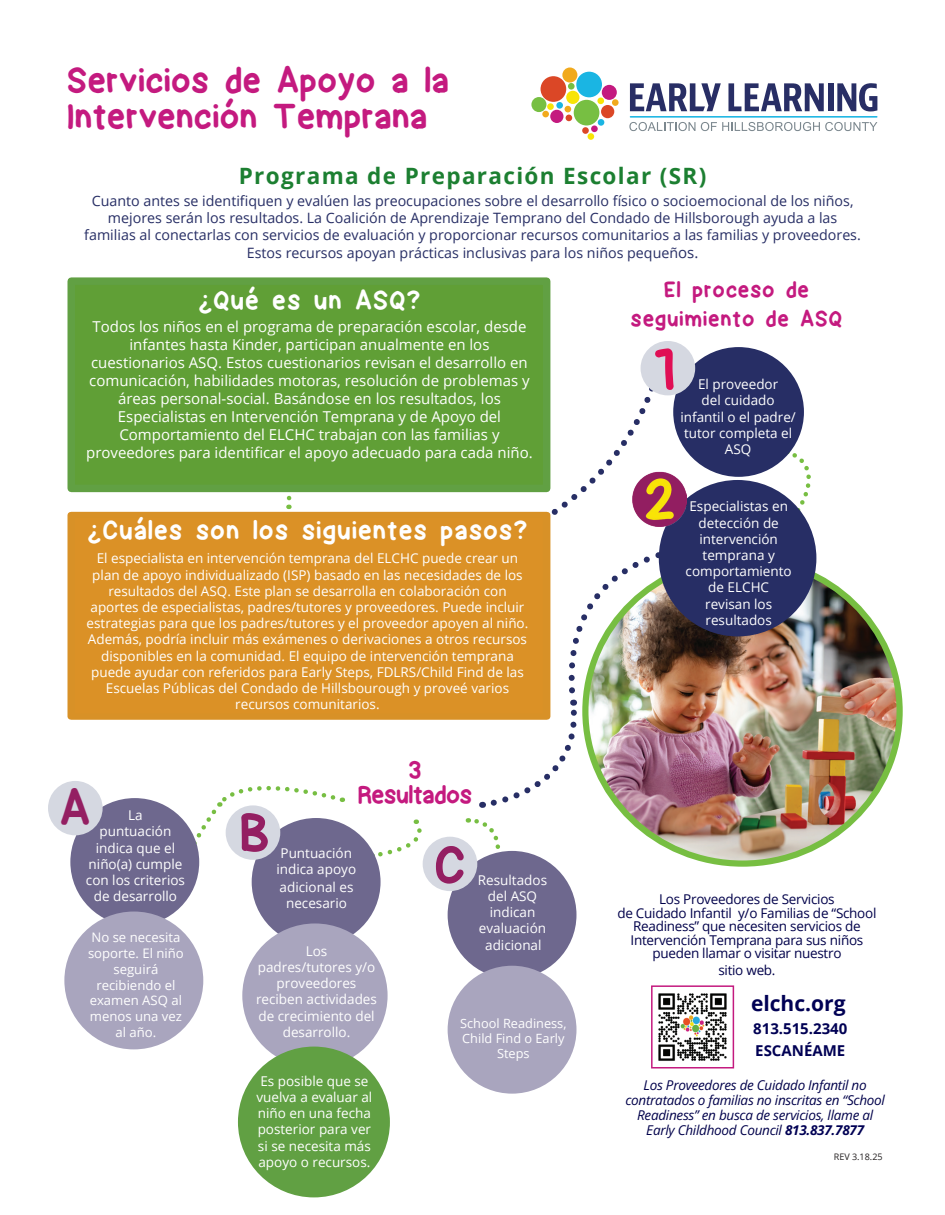
<style>
.page{position:relative;width:945px;height:1215px;background:#fff}
.page>*{position:absolute;margin:0;border:0;box-sizing:border-box;transform-origin:0 0}
.t1{font:500 60px "Remember ELC";color:#e00f55}
.t2{font:500 54px "Remember ELC";color:#941f62}
.t3{font:500 49.5px "Remember ELC";color:#941f62}
.t4{font:500 36px/36px "Remember ELC";letter-spacing:.03em;color:#c41a7f}
.t5{font:500 27px "Remember ELC";letter-spacing:.06em;color:#fff}
.t6{font:500 25.5px/25.5px "Remember ELC";color:#c41a7f;text-align:center}
.t7{font:700 22.5px "Open Sans";letter-spacing:.06em;color:#1c7f31}
.t8{font:500 22.5px/28.5px "Remember ELC";letter-spacing:.06em;color:#c41a7f;text-align:center}
.t9{font:700 21px "Open Sans";color:#000054}
.t10{font:15px/18px "Open Sans";color:#fff;text-align:center}
.t11{font:700 15px/21.9px "Open Sans";color:#000054}
.t12{font:14.25px/17.2px "Open Sans";color:#272e65;text-align:center}
.t13{font:13.5px/16.2px "Open Sans";color:#fff;text-align:center}
.t14{font:13.5px/13.5px "Open Sans";letter-spacing:-.02em;color:#00004a;text-align:center}
.t15{font:italic 13.5px/15px "Open Sans";letter-spacing:-.02em;color:#00004a;text-align:center}
.t16{font:13.2px/15.8px "Open Sans";color:#fff;text-align:center}
.t17{font:12.75px/15.3px "Open Sans";color:#fff;text-align:center}
.t18{font:9px "Open Sans";color:#231f20}
.s1{font-size:15px}
.s2{font-weight:700;color:#000054}
</style>
<div class="page">
<svg style="left:764px;top:450px;width:53px;height:103px"></svg>
<img style="left:619px;top:559px;width:281px;height:305px">
<img style="left:455px;top:366px;width:238px;height:444px">
<svg style="left:178px;top:786px;width:165px;height:93px"></svg>
<svg style="left:371px;top:820px;width:53px;height:39px"></svg>
<svg style="left:468px;top:818px;width:45px;height:43px"></svg>
<svg style="left:283px;top:492px;width:48px;height:17px"></svg>
<svg style="left:629px;top:122px;width:248px;height:9px"></svg>
<hr style="left:630px;top:116px;width:247px;height:2px;background:#1ab5e3">
<svg style="left:630px;top:83px;width:91px;height:28px"></svg>
<svg style="left:728px;top:83px;width:96px;height:28px"></svg>
<div style="left:828px;top:83px;width:5px;height:28px;background:#282e65"></div>
<svg style="left:837px;top:83px;width:40px;height:28px"></svg>
<div style="left:541px;top:76px;width:25px;height:26px;background:#db4726;border-radius:50%"></div>
<div style="left:601px;top:105px;width:13px;height:13px;background:#db4726;border-radius:50%"></div>
<div style="left:582px;top:127px;width:7px;height:7px;background:#db4726;border-radius:50%"></div>
<svg style="left:565px;top:106px;width:7px;height:15px"></svg>
<div style="left:562px;top:68px;width:15px;height:15px;background:#f1aa1d;border-radius:50%"></div>
<div style="left:612px;top:99px;width:7px;height:7px;background:#f1aa1d;border-radius:50%"></div>
<div style="left:542px;top:111px;width:7px;height:6px;background:#f1aa1d;border-radius:50%"></div>
<div style="left:566px;top:91px;width:13px;height:13px;background:#f8e406;border-radius:50%"></div>
<div style="left:597px;top:98px;width:7px;height:6px;background:#f8e406;border-radius:50%"></div>
<div style="left:547px;top:103px;width:7px;height:7px;background:#f8e406;border-radius:50%"></div>
<div style="left:588px;top:133px;width:6px;height:7px;background:#f8e406;border-radius:50%"></div>
<div style="left:574px;top:100px;width:25px;height:25px;background:#77bf42;border-radius:50%"></div>
<div style="left:568px;top:83px;width:7px;height:7px;background:#77bf42;border-radius:50%"></div>
<div style="left:531px;top:97px;width:15px;height:15px;background:#77bf42;border-radius:50%"></div>
<div style="left:550px;top:110px;width:13px;height:13px;background:#c41a7f;border-radius:50%"></div>
<div style="left:602px;top:85px;width:15px;height:15px;background:#c41a7f;border-radius:50%"></div>
<div style="left:591px;top:125px;width:7px;height:7px;background:#c41a7f;border-radius:50%"></div>
<div style="left:556px;top:102px;width:7px;height:7px;background:#1ab5e3;border-radius:50%"></div>
<div style="left:576px;top:72px;width:26px;height:25px;background:#1ab5e3;border-radius:50%"></div>
<div style="left:598px;top:119px;width:6px;height:7px;background:#1ab5e3;border-radius:50%"></div>
<div style="left:68px;top:277px;width:482px;height:215px;background:#609f36;border:8px solid #61a043"></div>
<div style="left:673px;top:347px;width:131px;height:130px;background:#272e65;border-radius:50%"></div>
<div style="left:659px;top:480px;width:157px;height:156px;background:#272e65;border-radius:50%"></div>
<img style="left:632px;top:468px;width:55px;height:58px">
<div style="left:70px;top:798px;width:129px;height:128px;background:#6e688e;border-radius:50%"></div>
<div style="left:252px;top:818px;width:129px;height:128px;background:#6e688e;border-radius:50%"></div>
<div style="left:448px;top:851px;width:129px;height:128px;background:#6e688e;border-radius:50%"></div>
<div style="left:64px;top:912px;width:139px;height:137px;background:#a9a5be;border-radius:50%"></div>
<div style="left:242px;top:923px;width:146px;height:145px;background:#a9a5be;border-radius:50%"></div>
<div style="left:448px;top:966px;width:129px;height:128px;background:#a9a5be;border-radius:50%"></div>
<div style="left:238px;top:1047px;width:152px;height:150px;background:#61a043;border-radius:50%"></div>
<div style="left:68px;top:512px;width:482px;height:208px;background:#db9126"></div>
<div style="left:641px;top:341px;width:54px;height:54px;background:#d5d8e1;border-radius:50%"></div>
<img style="left:658px;top:993px;width:69px;height:68px">
<div style="left:651px;top:985px;width:83px;height:84px;border:2px solid #c41a7f"></div>
<div style="left:423px;top:837px;width:54px;height:54px;background:#d5d8e1;border-radius:50%"></div>
<div style="left:226px;top:805px;width:54px;height:55px;background:#d5d8e1;border-radius:50%"></div>
<div style="left:48px;top:781px;width:55px;height:54px;background:#d5d8e1;border-radius:50%"></div>
<h3 class="t4" style="left:68px;top:63px;width:383px">Servicios de Apoyo a la<br>Intervención Temprana</h3>
<h3 class="t7" style="left:239px;top:160px;width:469px">Programa de Preparación Escolar (SR)</h3>
<p class="t12" style="left:84px;top:192px;width:778px">Cuanto antes se identifiquen y evalúen las preocupaciones sobre el desarrollo físico o socioemocional de los niños, mejores serán los resultados. La Coalición de Aprendizaje Temprano del Condado de Hillsborough ayuda a las familias al conectarlas con servicios de evaluación y proporcionar recursos comunitarios a las familias y proveedores.<br>Estos recursos apoyan prácticas inclusivas para los niños pequeñ<span class="s1">os.</span></p>
<h3 class="t5" style="left:199px;top:286px;width:223px">¿Qué es un ASQ?</h3>
<p class="t10" style="left:86px;top:318px;width:448px">Todos los niños en el programa de preparación escolar, desde infantes hasta Kinder, participan anualmente en los cuestionarios ASQ. Estos cuestionarios revisan el desarrollo en comunicación, habilidades motoras, resolución de problemas y áreas personal-social. Basándose en los resultados, los Especialistas en Intervención Temprana y de Apoyo del Comportamiento del ELCHC trabajan con las familias y proveedores para identificar el apoyo adecuado para cada niño.</p>
<h3 class="t5" style="left:88px;top:516px;width:441px">¿Cuáles son los siguientes pasos?</h3>
<p class="t13" style="left:87px;top:550px;width:443px">El especialista en intervención temprana del ELCHC puede crear un plan de apoyo individualizado (ISP) basado en las necesidades de los resultados del ASQ. Este plan se desarrolla en colaboración con aportes de especialistas, padres/tutores y proveedores. Puede incluir estrategias para que los padres/tutores y el proveedor apoyen al niño.<br>Además, podría incluir más exámenes o derivaciones a otros recursos disponibles en la comunidad. El equipo de intervención temprana puede ayudar con referidos para Early Steps, FDLRS/Child Find de las Escuelas Públicas del Condado de Hillsbourough y proveé varios recursos comunitarios.</p>
<h3 class="t3" style="left:60px;top:782px;width:32px">A</h3>
<p class="t13" style="left:86px;top:807px;width:101px">La<br>puntuación indica que el niño(a) cumple con los criterios de desarrollo</p>
<p class="t16" style="left:88px;top:929px;width:97px">No se necesita soporte. El niño seguirá recibiendo el examen ASQ al menos una vez al año.</p>
<h3 class="t6" style="left:358px;top:757px;width:115px">3<br>Resultados</h3>
<h2 class="t2" style="left:240px;top:803px;width:30px">B</h2>
<p class="t13" style="left:276px;top:844px;width:81px">Puntuación indica apoyo</p>
<p class="t13" style="left:280px;top:879px;width:75px">adicional es necesario</p>
<p class="t13" style="left:256px;top:942px;width:122px">Los<br>padres/tutores y/o proveedores reciben actividades de crecimiento del desarrollo.</p>
<p class="t13" style="left:257px;top:1072px;width:117px;text-align:left">Es posible que se vuelva a evaluar al niño en una fecha posterior para ver si se necesita más apoyo o recursos.</p>
<h2 class="t2" style="left:435px;top:836px;width:32px">C</h2>
<p class="t13" style="left:478px;top:871px;width:71px">Resultados del ASQ indican evaluación adicional</p>
<p class="t17" style="left:460px;top:1015px;width:108px">School Readiness,<br>Child Find o Early<br>Steps</p>
<h3 class="t8" style="left:631px;top:276px;width:212px">El proceso de seguimiento de ASQ</h3>
<h1 class="t1" style="left:654px;top:338px;width:23px">1</h1>
<p class="t13" style="left:680px;top:376px;width:117px">El proveedor<br>del cuidado infantil o el padre/ tutor completa el<br>ASQ</p>
<p class="t13" style="left:686px;top:498px;width:108px">Especialistas en detección de intervención temprana y comportamiento de ELCHC revisan los resultados</p>
<p class="t14" style="left:617px;top:892px;width:261px">Los Proveedores de Servicios<br>de Cuidado Infantil y/o Familias de “School Readiness” que necesiten servicios de Intervención Temprana para sus niños pueden llamar o visitar nuestro</p>
<p class="t14" style="left:718px;top:963px;width:59px">sitio web.</p>
<h3 class="t9" style="left:751px;top:989px;width:96px">elchc.org</h3>
<p class="t11" style="left:753px;top:1017px;width:96px">813.515.2340<br>ESCANÉAME</p>
<p class="t15" style="left:625px;top:1078px;width:261px">Los Proveedores de Cuidado Infantil no contratados o familias no inscritas en “School Readiness” en busca de servicios, llame al Early Childhood Council <span class="s2">813.837.7877</span></p>
<p class="t18" style="left:834px;top:1150px;width:50px">REV 3.18.25</p>
</div>
